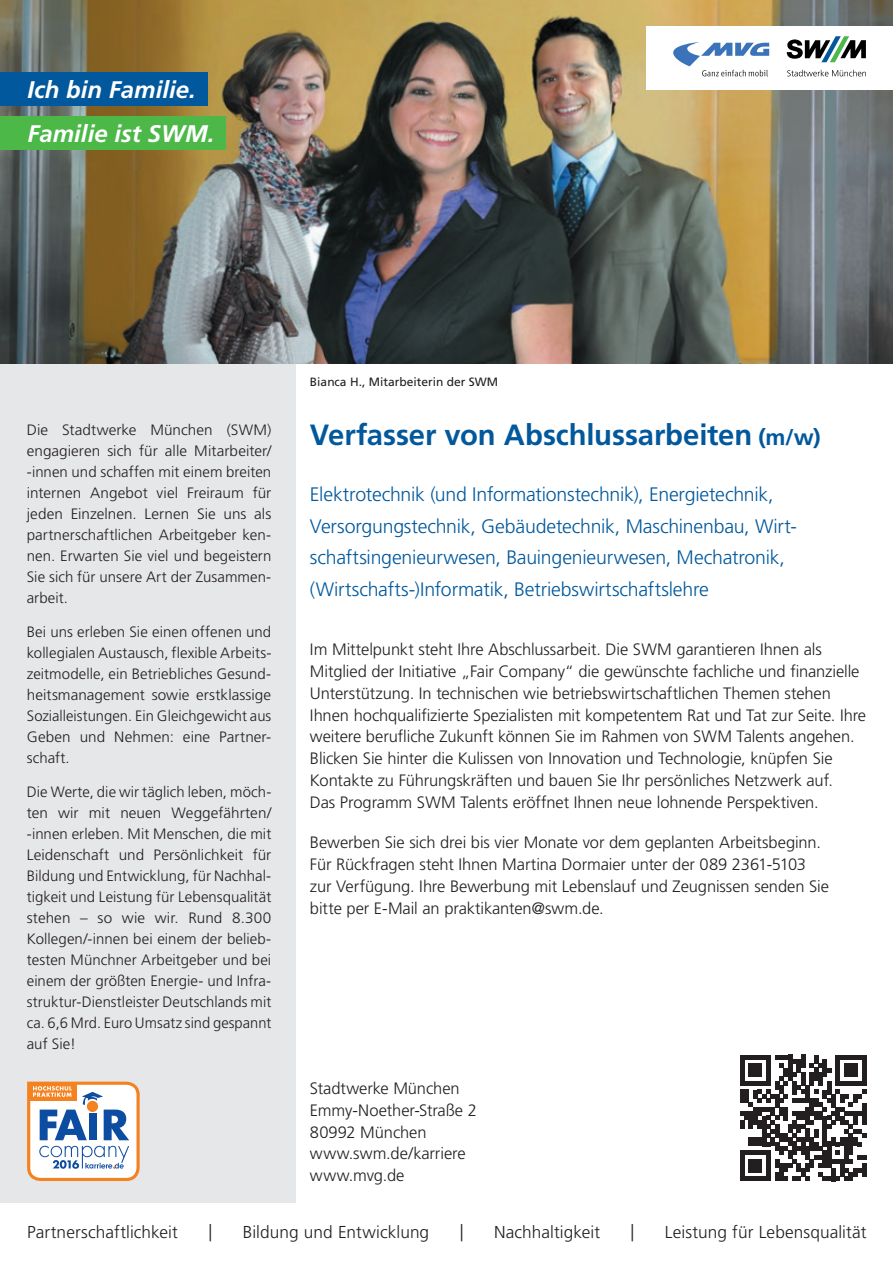
<style>
.page{position:relative;width:893px;height:1263px;background:#fff}
.page>*{position:absolute;margin:0;border:0;box-sizing:border-box;transform-origin:0 0}
.t1{font:700 29.25px "Frutiger";letter-spacing:-.005em;color:#01589c}
.t2{font:italic 700 24px "Frutiger";color:#fff}
.t3{font:300 19.5px/31.5px "Frutiger";letter-spacing:-.01em;color:#01589c}
.t4{font:300 17.25px "Frutiger";letter-spacing:.005em;color:#231f20}
.t5{font:300 16.5px/21.8px "Frutiger";letter-spacing:-.005em;color:#231f20}
.t6{font:300 15px/21px "Frutiger";letter-spacing:.005em;color:#231f20;text-align:justify}
.t7{font:12px "Frutiger";color:#231f20}
.s1{font-size:22.5px}
</style>
<div class="page">
<div style="left:0;top:0;width:295px;height:1202px;background:#e6e7e9"></div>
<svg style="left:740px;top:1055px;width:126px;height:126px"></svg>
<hr style="left:862px;top:1163px;width:4px;height:14px;background:#231f20">
<img style="left:0;top:0;width:893px;height:363px">
<div style="left:0;top:117px;width:226px;height:33px;background:#4cb848"></div>
<div style="left:0;top:73px;width:207px;height:33px;background:#01589c"></div>
<div style="left:646px;top:27px;width:247px;height:63px;background:#fff"></div>
<svg style="left:787px;top:70px;width:79px;height:6px"></svg>
<svg style="left:787px;top:36px;width:79px;height:26px"></svg>
<svg style="left:673px;top:42px;width:96px;height:34px"></svg>
<svg style="left:27px;top:1082px;width:113px;height:99px;background:#ccc6c6"></svg>
<h2 class="t2" style="left:28px;top:76px;width:170px">Ich bin Familie.</h2>
<h2 class="t2" style="left:28px;top:120px;width:188px">Familie ist SWM.</h2>
<p class="t6" style="left:27px;top:420px;width:246px">Die Stadtwerke München (SWM) engagieren sich für alle Mitarbeiter/ -innen und schaffen mit einem breiten internen Angebot viel Freiraum für jeden Einzelnen. Lernen Sie uns als partnerschaftlichen Arbeitgeber ken&shy;nen. Erwarten Sie viel und begeistern Sie sich für unsere Art der Zusammen&shy;arbeit.</p>
<p class="t6" style="left:27px;top:622px;width:246px">Bei uns erleben Sie einen offenen und kollegialen Austausch, flexible Arbeits&shy;zeitmodelle, ein Betriebliches Gesund&shy;heitsmanagement sowie erstklassige Sozialleistungen. Ein Gleichgewicht aus Geben und Nehmen: eine Partner&shy;schaft.</p>
<p class="t6" style="left:27px;top:781px;width:246px">Die Werte, die wir täglich leben, möch&shy;ten wir mit neuen Weggefährten/ -innen erleben. Mit Menschen, die mit Leidenschaft und Persönlichkeit für Bildung und Entwicklung, für Nachhal&shy;tigkeit und Leistung für Lebensqualität stehen – so wie wir. Rund 8.300<br>Kollegen/-innen bei einem der belieb&shy;testen Münchner Arbeitgeber und bei einem der größten Energie- und Infra&shy;struktur-Dienstleister Deutschlands mit ca. 6,6 Mrd. Euro Umsatz sind gespannt auf Sie!</p>
<p class="t7" style="left:310px;top:375px;width:190px">Bianca H., Mitarbeiterin der SWM</p>
<h1 class="t1" style="left:310px;top:417px;width:512px">Verfasser von Abschlussarbeiten <span class="s1">(m/w)</span></h1>
<p class="t3" style="left:310px;top:479px;width:488px">Elektrotechnik (und Informationstechnik), Energietechnik, Versorgungstechnik, Gebäudetechnik, Maschinenbau, Wirt&shy;schaftsingenieurwesen, Bauingenieurwesen, Mechatronik, (Wirtschafts-)Informatik, Betriebswirtschaftslehre</p>
<p class="t5" style="left:310px;top:639px;width:558px">Im Mittelpunkt steht Ihre Abschlussarbeit. Die SWM garantieren Ihnen als Mitglied der Initiative „Fair Company“ die gewünschte fachliche und finanzielle Unterstützung. In technischen wie betriebswirtschaftlichen Themen stehen Ihnen hochqualifizierte Spezialisten mit kompetentem Rat und Tat zur Seite. Ihre weitere berufliche Zukunft können Sie im Rahmen von SWM Talents angehen.<br>Blicken Sie hinter die Kulissen von Innovation und Technologie, knüpfen Sie Kontakte zu Führungskräften und bauen Sie Ihr persönliches Netzwerk auf.<br>Das Programm SWM Talents eröffnet Ihnen neue lohnende Perspektiven.</p>
<p class="t5" style="left:310px;top:832px;width:521px">Bewerben Sie sich drei bis vier Monate vor dem geplanten Arbeitsbeginn.<br>Für Rückfragen steht Ihnen Martina Dormaier unter der 089 2361-5103 zur Verfügung. Ihre Bewerbung mit Lebenslauf und Zeugnissen senden Sie bitte per E-Mail an praktikanten@swm.de.</p>
<p class="t5" style="left:310px;top:1078px;width:168px">Stadtwerke München<br>Emmy-Noether-Straße 2<br>80992 München www.swm.de/karriere www.mvg.de</p>
<p class="t4" style="left:27px;top:1223px;width:152px">Partnerschaftlichkeit</p>
<p class="t4" style="left:208px;top:1221px;width:5px">|</p>
<p class="t4" style="left:243px;top:1223px;width:188px">Bildung und Entwicklung</p>
<p class="t4" style="left:460px;top:1221px;width:5px">|</p>
<p class="t4" style="left:494px;top:1223px;width:108px">Nachhaltigkeit</p>
<p class="t4" style="left:631px;top:1221px;width:5px">|</p>
<p class="t4" style="left:665px;top:1223px;width:203px">Leistung für Lebensqualität</p>
</div>
